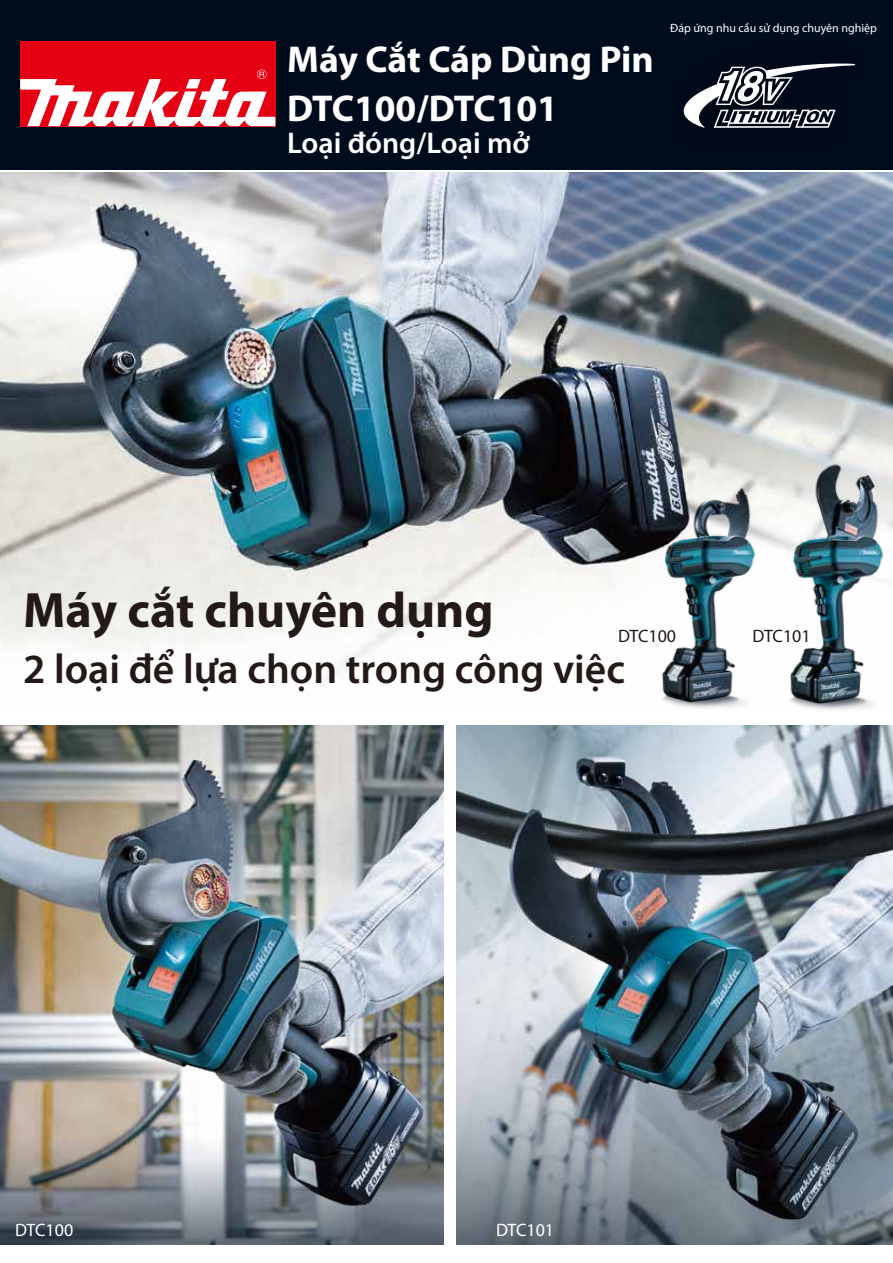
<style>
.page{position:relative;width:893px;height:1263px;background:#fff}
.page>*{position:absolute;margin:0;border:0;box-sizing:border-box;transform-origin:0 0}
.t1{font:700 49.95px "Myriad Pro";color:#231916}
.t2{font:600 41.7px "Myriad Pro";color:#231916}
.t3{font:700 37.5px/49.5px "Myriad Pro";color:#fff}
.t4{font:600 30px "Myriad Pro";color:#fff}
.t5{font:18px "Myriad Pro";color:#231916}
.t6{font:18px "Myriad Pro";color:#fff}
.t7{font:12px "Myriad Pro";color:#fff}
</style>
<div class="page">
<img style="left:0;top:173px;width:893px;height:509px">
<div style="left:0;top:0;width:893px;height:170px;background:#000b1c"></div>
<div style="left:20px;top:41px;width:255px;height:85px;background:#e60013"></div>
<svg style="left:20px;top:69px;width:255px;height:57px"></svg>
<img style="left:653px;top:484px;width:106px;height:224px">
<img style="left:779px;top:462px;width:108px;height:248px">
<svg style="left:683px;top:63px;width:172px;height:65px"></svg>
<img style="left:0;top:725px;width:443px;height:519px">
<img style="left:457px;top:725px;width:436px;height:519px">
<h3 class="t3" style="left:287px;top:33px;width:368px">Máy Cắt Cáp Dùng Pin<br>DTC100/DTC101</h3>
<h3 class="t4" style="left:287px;top:124px;width:244px">Loại đóng/Loại mở</h3>
<p class="t7" style="left:670px;top:20px;width:208px">Đáp ứng nhu cầu sử dụng chuyên nghiệp</p>
<h1 class="t1" style="left:23px;top:578px;width:472px">Máy cắt chuyên dụng</h1>
<h2 class="t2" style="left:23px;top:643px;width:604px">2 loại để lựa chọn trong công việc</h2>
<h3 class="t5" style="left:618px;top:625px;width:60px">DTC100</h3>
<h3 class="t5" style="left:753px;top:625px;width:60px">DTC101</h3>
<h3 class="t6" style="left:15px;top:1218px;width:60px">DTC100</h3>
<h3 class="t6" style="left:496px;top:1218px;width:60px">DTC101</h3>
</div>
